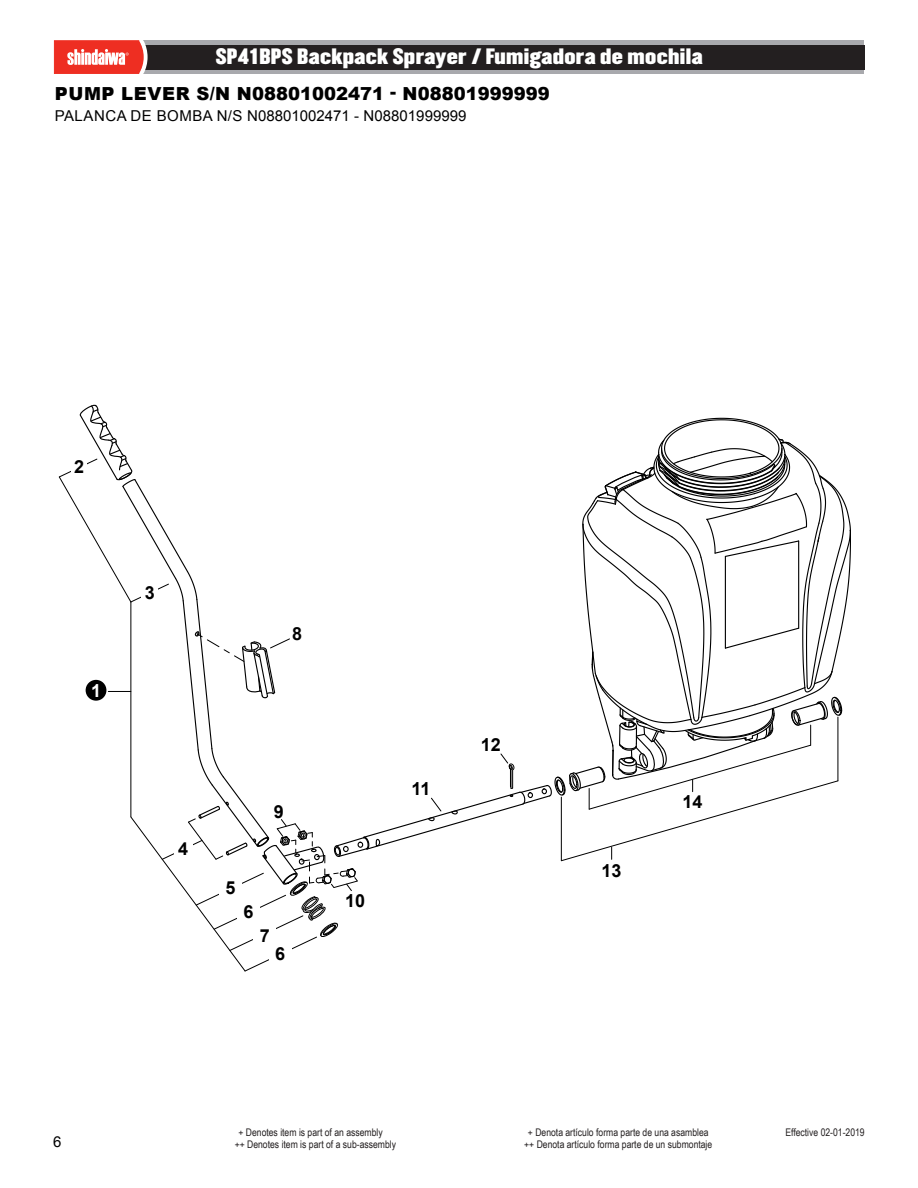
<style>
.page{position:relative;width:918px;height:1188px;background:#fff}
.page>*{position:absolute;margin:0;border:0;box-sizing:border-box;transform-origin:0 0}
.t1{font:19.5px "Champion HTF Middleweight";letter-spacing:.02em;color:#fff}
.t2{font:900 18px "Arial";color:#000}
.t3{font:700 18px "Arial";color:#000}
.t4{font:700 18px "Arial";color:#fff}
.t5{font:15px "Arial";color:#000}
.t6{font:10.5px "Arial Narrow";color:#231f20}
</style>
<div class="page">
<div style="left:143px;top:41px;width:721px;height:33px;background:#a8a9ad"></div>
<div style="left:145px;top:45px;width:719px;height:24px;background:#231f20"></div>
<svg style="left:54px;top:40px;width:94px;height:34px"></svg>
<svg style="left:58px;top:404px;width:793px;height:568px"></svg>
<h1 class="t1" style="left:216px;top:44px;width:488px">SP41BPS Backpack Sprayer / Fumigadora de mochila</h1>
<h2 class="t2" style="left:55px;top:80px;width:497px">PUMP LEVER S/N N08801002471 - N08801999999</h2>
<h3 class="t5" style="left:55px;top:105px;width:413px">PALANCA DE BOMBA N/S N08801002471 - N08801999999</h3>
<h2 class="t3" style="left:74px;top:454px;width:12px">2</h2>
<h2 class="t4" style="left:91px;top:678px;width:12px">1</h2>
<h2 class="t3" style="left:145px;top:580px;width:12px">3</h2>
<h2 class="t3" style="left:292px;top:621px;width:12px">8</h2>
<h2 class="t3" style="left:178px;top:836px;width:12px">4</h2>
<h2 class="t3" style="left:274px;top:799px;width:12px">9</h2>
<h2 class="t3" style="left:226px;top:875px;width:12px">5</h2>
<h2 class="t3" style="left:244px;top:899px;width:12px">6</h2>
<h2 class="t3" style="left:260px;top:923px;width:12px">7</h2>
<h2 class="t3" style="left:275px;top:941px;width:12px">6</h2>
<h2 class="t3" style="left:345px;top:888px;width:22px">10</h2>
<h2 class="t3" style="left:412px;top:776px;width:21px">11</h2>
<h2 class="t3" style="left:481px;top:732px;width:22px">12</h2>
<h2 class="t3" style="left:602px;top:858px;width:22px">13</h2>
<h2 class="t3" style="left:683px;top:789px;width:22px">14</h2>
<h3 class="t5" style="left:53px;top:1132px;width:10px">6</h3>
<p class="t6" style="left:238px;top:1124px;width:146px">+ Denotes item is part of an assembly</p>
<p class="t6" style="left:528px;top:1124px;width:182px">+ Denota artículo forma parte de una asamblea</p>
<p class="t6" style="left:235px;top:1136px;width:163px">++ Denotes item is part of a sub-assembly</p>
<p class="t6" style="left:524px;top:1136px;width:190px">++ Denota artículo forma parte de un submontaje</p>
<p class="t6" style="left:785px;top:1124px;width:81px">Effective 02-01-2019</p>
</div>
